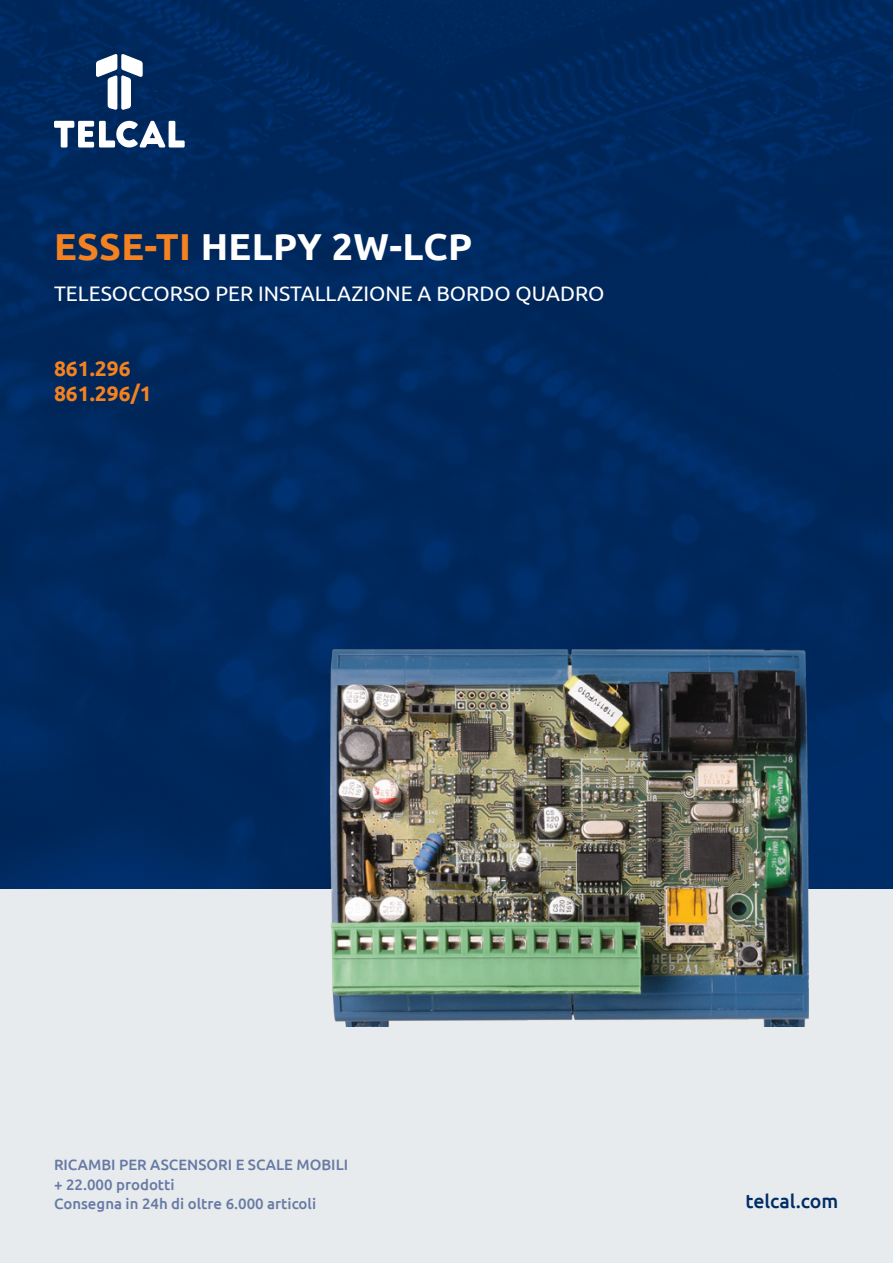
<style>
.page{position:relative;width:893px;height:1263px;background:#e7ebed}
.page>*{position:absolute;margin:0;border:0;box-sizing:border-box;transform-origin:0 0}
.t1{font:700 37.5px "Ubuntu";letter-spacing:.01em;color:#fff}
.t2{font:21px "Ubuntu";color:#fff}
.t3{font:700 21px/25.2px "Ubuntu";color:#f58220}
.t4{font:500 19.5px "Ubuntu";color:#002d66}
.t5{font:500 15px/19.5px "Ubuntu";color:#677aa4}
.s1{color:#f58220}
</style>
<div class="page">
<img style="left:0;top:0;width:893px;height:889px">
<svg style="left:54px;top:121px;width:131px;height:27px;background:#7d92ad"></svg>
<svg style="left:96px;top:54px;width:47px;height:56px;background:#7e92ad"></svg>
<img style="left:249px;top:578px;width:644px;height:448px">
<h1 class="t1" style="left:54px;top:224px;width:420px"><span class="s1">ESSE-TI</span> HELPY 2W-LCP</h1>
<h2 class="t2" style="left:54px;top:281px;width:552px">TELESOCCORSO PER INSTALLAZIONE A BORDO QUADRO</h2>
<h2 class="t3" style="left:54px;top:355px;width:99px">861.296<br>861.296/1</h2>
<p class="t5" style="left:54px;top:1155px;width:296px">RICAMBI PER ASCENSORI E SCALE MOBILI + 22.000 prodotti<br>Consegna in 24h di oltre 6.000 articoli</p>
<h3 class="t4" style="left:745px;top:1189px;width:95px">telcal.com</h3>
</div>
